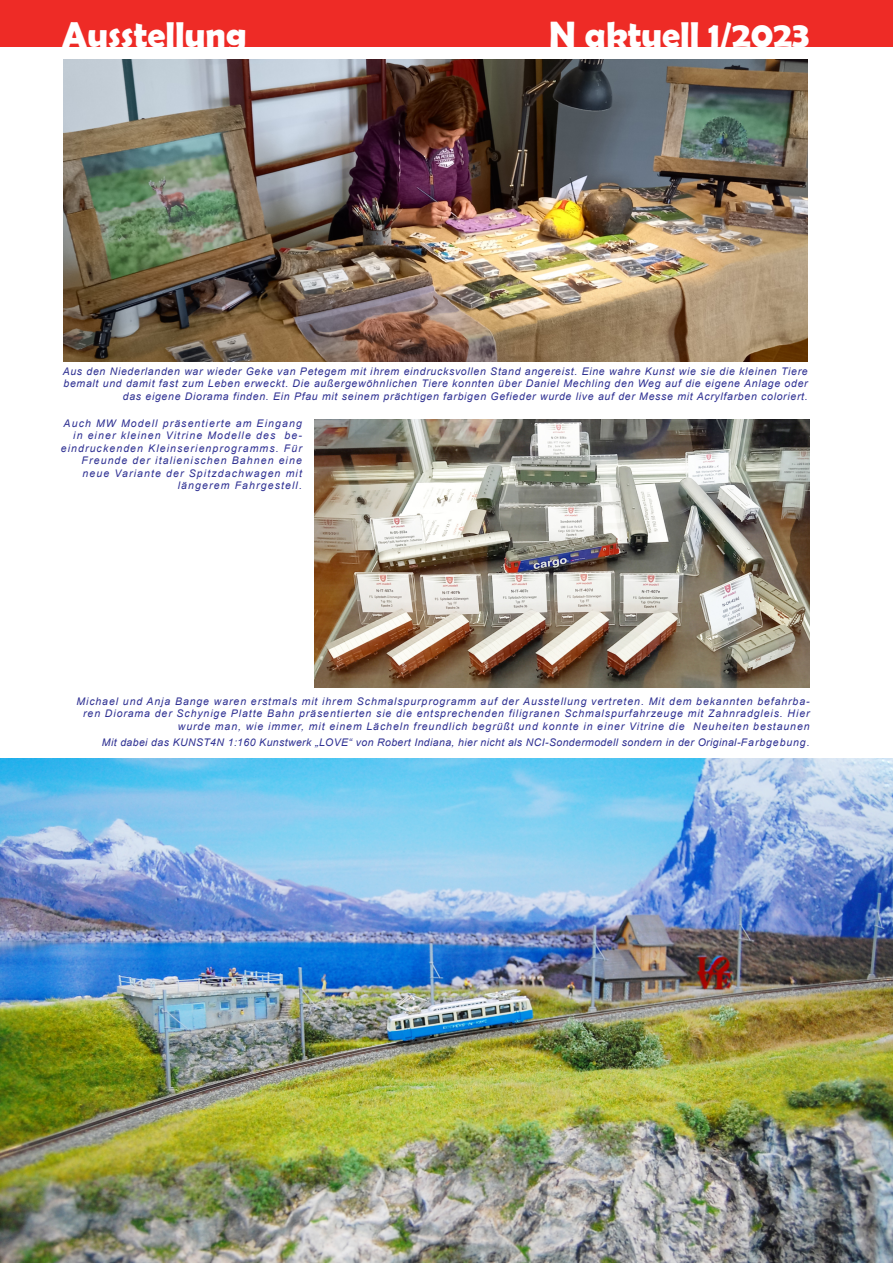
<style>
.page{position:relative;width:893px;height:1263px;background:#fff}
.page>*{position:absolute;margin:0;border:0;box-sizing:border-box;transform-origin:0 0}
.t1{font:700 36px "Berlin Sans FB Demi";color:#fff}
.t2{font:italic 10.5px/12.5px "Arial";letter-spacing:.065em;color:#2e3092;text-align:right}
.t3{font:italic 10.5px/12.5px "Arial";letter-spacing:.085em;color:#2e3092;text-align:right}
.t4{font:italic 10.5px/12.5px "Arial";letter-spacing:.105em;color:#2e3092;text-align:right}
.t5{font:italic 10.5px "Arial";letter-spacing:.035em;color:#2e3092}
</style>
<div class="page">
<div style="left:0;top:0;width:893px;height:47px;background:#ee2b26"></div>
<img style="left:0;top:759px;width:893px;height:504px">
<img style="left:64px;top:60px;width:744px;height:302px">
<img style="left:315px;top:419px;width:494px;height:269px">
<h1 class="t1" style="left:62px;top:14px;width:186px">Ausstellung</h1>
<h1 class="t1" style="left:549px;top:14px;width:262px">N aktuell 1/2023</h1>
<p class="t2" style="left:63px;top:366px;width:747px">Aus den Niederlanden war wieder Geke van Petegem mit ihrem eindrucksvollen Stand angereist. Eine wahre Kunst wie sie die kleinen Tiere bemalt und damit fast zum Leben erweckt. Die außergewöhnlichen Tiere konnten über Daniel Mechling den Weg auf die eigene Anlage oder das eigene Diorama finden. Ein Pfau mit seinem prächtigen farbigen Gefieder wurde live auf der Messe mit Acrylfarben coloriert.</p>
<p class="t4" style="left:61px;top:418px;width:243px">Auch MW Modell präsentierte am Eingang in einer kleinen Vitrine Modelle des be&shy;eindruckenden Kleinserienprogramms. Für Freunde der italienischen Bahnen eine neue Variante der Spitzdachwagen mit längerem Fahrgestell.</p>
<p class="t3" style="left:76px;top:696px;width:735px">Michael und Anja Bange waren erstmals mit ihrem Schmalspurprogramm auf der Ausstellung vertreten. Mit dem bekannten befahrba&shy;ren Diorama der Schynige Platte Bahn präsentierten sie die entsprechenden filigranen Schmalspurfahrzeuge mit Zahnradgleis. Hier wurde man, wie immer, mit einem Lächeln freundlich begrüßt und konnte in einer Vitrine die Neuheiten bestaunen</p>
<p class="t5" style="left:102px;top:739px;width:709px">Mit dabei das KUNST4N 1:160 Kunstwerk „LOVE“ von Robert Indiana, hier nicht als NCI-Sondermodell sondern in der Original-Farbgebung.</p>
</div>
